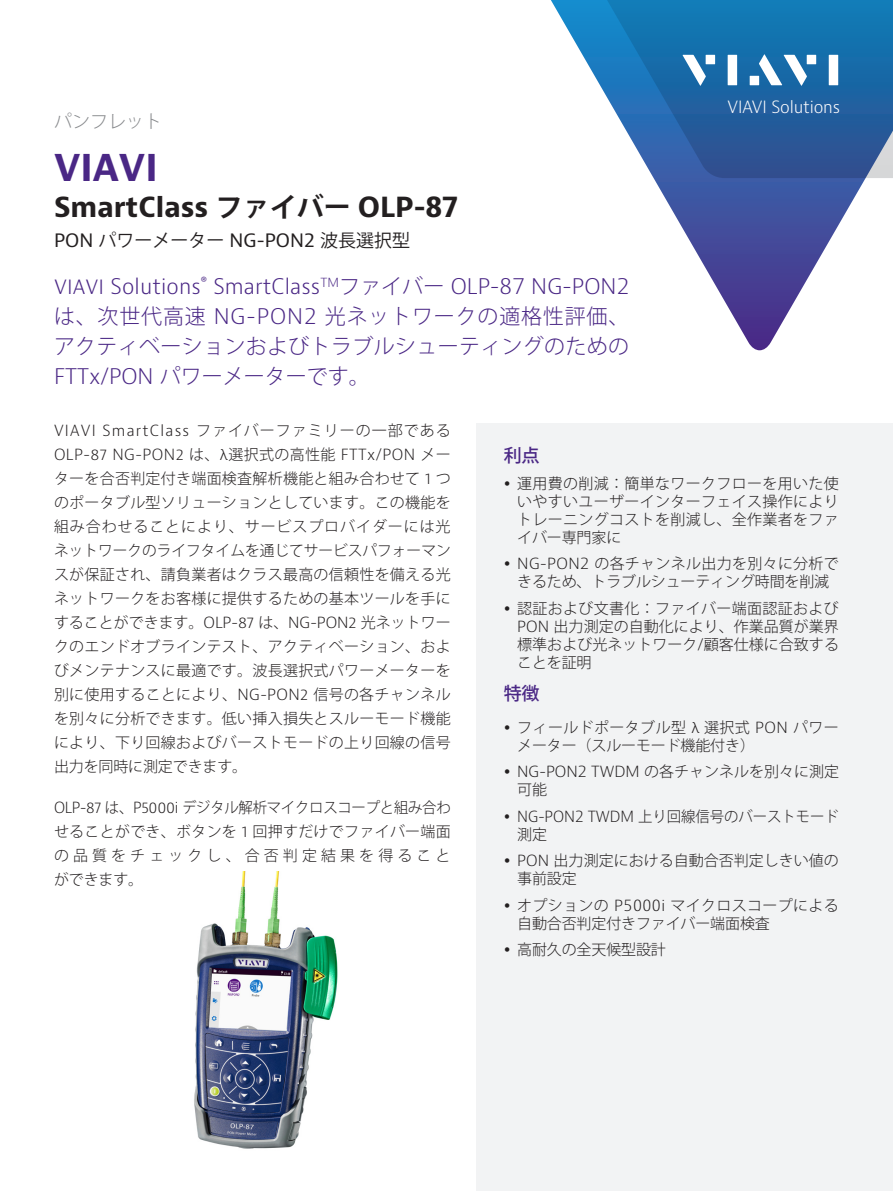
<style>
.page{position:relative;width:893px;height:1191px;background:#fff}
.page>*{position:absolute;margin:0;border:0;box-sizing:border-box;transform-origin:0 0}
.H1_Brand_Sub-Brand_2{font:700 36px "Bernino Sans";color:#4a2785}
.H2_Product_18_24{font:700 27px "Bernino Sans";color:#231f20}
.P_Intro_12_20{font:300 21px/30px "Koz Go Pro";letter-spacing:.015em;color:#4a2785;text-align:justify}
.H3_Product_Descripto{font:18px "Koz Go Pro";color:#231f20}
.P_DocType{font:300 18px "Koz Go Pro";color:#87898c}
.H2_Bullet_Heading_Pu{font:500 18px "Koz Go Pro";color:#4a2785}
.t1{font:300 16.5px "Bernino Sans";letter-spacing:-.01em;color:#fff}
.P_10_16{font:300 15px/24px "Koz Go Pro";color:#231f20}
.P_10_16-2{font:300 15px/24px "Koz Go Pro";color:#231f20;scale:.96 1}
.P_10_16-3{font:300 15px/18px "Koz Go Pro";letter-spacing:.025em;color:#231f20}
.s1{font-family:"Koz Go Pro"}
.s2{font-family:"Bernino Sans"}
.s3{font-family:"Roboto"}
</style>
<div class="page">
<svg style="left:653px;top:178px;width:213px;height:172px"></svg>
<svg style="left:551px;top:0;width:342px;height:178px"></svg>
<svg style="left:682px;top:55px;width:24px;height:31px"></svg>
<div style="left:706px;top:55px;width:9px;height:9px;background:#fff"></div>
<div style="left:728px;top:55px;width:9px;height:30px;background:#fff"></div>
<div style="left:807px;top:55px;width:9px;height:9px;background:#fff"></div>
<div style="left:829px;top:55px;width:9px;height:30px;background:#fff"></div>
<svg style="left:759px;top:54px;width:48px;height:32px"></svg>
<div style="left:750px;top:76px;width:9px;height:9px;background:#fff"></div>
<div style="left:477px;top:423px;width:416px;height:768px;background:#f2f3f4"></div>
<img style="left:194px;top:872px;width:144px;height:277px">
<p class="P_DocType" style="left:54px;top:109px;width:109px">パンフレット</p>
<p class="H1_Brand_Sub-Brand_2" style="left:54px;top:144px;width:105px">VIAVI</p>
<p class="H2_Product_18_24" style="left:54px;top:189px;width:406px">SmartClass <span class="s1">ファイバー</span> OLP-87</p>
<p class="H3_Product_Descripto" style="left:54px;top:228px;width:358px"><span class="s2">PON</span> パワーメーター <span class="s2">NG-PON2</span> 波長選択型</p>
<p class="P_Intro_12_20" style="left:54px;top:271px;width:577px"><span class="s2">VIAVI Solutions</span><sup>®</sup> <span class="s2">SmartClass</span><sup>TM</sup>ファイバー <span class="s2">OLP-87 NG-PON2</span>は、次世代高速 <span class="s2">NG-PON2</span> 光ネットワークの適格性評価、アクティベーションおよびトラブルシューティングのための<span class="s2">FTTx/PON</span> パワーメーターです。</p>
<p class="t1" style="left:728px;top:96px;width:114px">VIAVI Solutions</p>
<p class="P_10_16" style="left:54px;top:418px;width:398px;text-align:justify"><span class="s2">VIAVI SmartClass</span> ファイバーファミリーの一部である<span class="s2">OLP-87 NG-PON2</span> は、<span class="s3">λ</span>選択式の高性能 <span class="s2">FTTx/PON</span> メーターを合否判定付き端面検査解析機能と組み合わせて <span class="s2">1</span> つのポータブル型ソリューションとしています。この機能を組み合わせることにより、サービスプロバイダーには光ネットワークのライフタイムを通じてサービスパフォーマンスが保証され、請負業者はクラス最高の信頼性を備える光ネットワークをお客様に提供するための基本ツールを手にすることができます。<span class="s2">OLP-87</span> は、<span class="s2">NG-PON2</span> 光ネットワークのエンドオブラインテスト、アクティベーション、およびメンテナンスに最適です。波長選択式パワーメーターを別に使用することにより、<span class="s2">NG-PON2</span> 信号の各チャンネルを別々に分析できます。低い挿入損失とスルーモード機能により、下り回線およびバーストモードの上り回線の信号出力を同時に測定できます。</p>
<p class="P_10_16-2" style="left:54px;top:795px;width:415px;text-align:justify"><span class="s2">OLP-87</span> は、<span class="s2">P5000i</span> デジタル解析マイクロスコープと組み合わせることができ、ボタンを <span class="s2">1</span> 回押すだけでファイバー端面の品質をチェックし、合否判定結果を得ることができます。</p>
<p class="H2_Bullet_Heading_Pu" style="left:504px;top:444px;width:37px">利点</p>
<p class="P_10_16" style="left:517px;top:474px;width:323px;line-height:18px;text-align:justify">運用費の削減：簡単なワークフローを用いた使いやすいユーザーインターフェイス操作によりトレーニングコストを削減し、全作業者をファイバー専門家に</p>
<p class="P_10_16" style="left:517px;top:554px;width:323px;line-height:18px"><span class="s2">NG-PON2</span> の各チャンネル出力を別々に分析できるため、トラブルシューティング時間を削減</p>
<p class="P_10_16" style="left:517px;top:599px;width:323px;line-height:18px;text-align:justify">認証および文書化：ファイバー端面認証および<span class="s2">PON</span> 出力測定の自動化により、作業品質が業界標準および光ネットワーク<span class="s2">/</span>顧客仕様に合致することを証明</p>
<p class="H2_Bullet_Heading_Pu" style="left:504px;top:682px;width:37px">特徴</p>
<p class="P_10_16-3" style="left:517px;top:718px;width:323px">フィールドポータブル型 <span class="s3">λ</span> 選択式 <span class="s2">PON</span> パワーメーター（スルーモード機能付き）</p>
<p class="P_10_16" style="left:517px;top:762px;width:323px;line-height:18px"><span class="s2">NG-PON2 TWDM</span> の各チャンネルを別々に測定可能</p>
<p class="P_10_16-2" style="left:517px;top:807px;width:337px;line-height:18px"><span class="s2">NG-PON2 TWDM</span> 上り回線信号のバーストモード測定</p>
<p class="P_10_16" style="left:517px;top:851px;width:323px;line-height:18px"><span class="s2">PON</span> 出力測定における自動合否判定しきい値の事前設定</p>
<p class="P_10_16" style="left:517px;top:896px;width:323px;line-height:18px">オプションの <span class="s2">P5000i</span> マイクロスコープによる自動合否判定付きファイバー端面検査</p>
<p class="P_10_16" style="left:517px;top:937px;width:150px">高耐久の全天候型設計</p>
</div>
